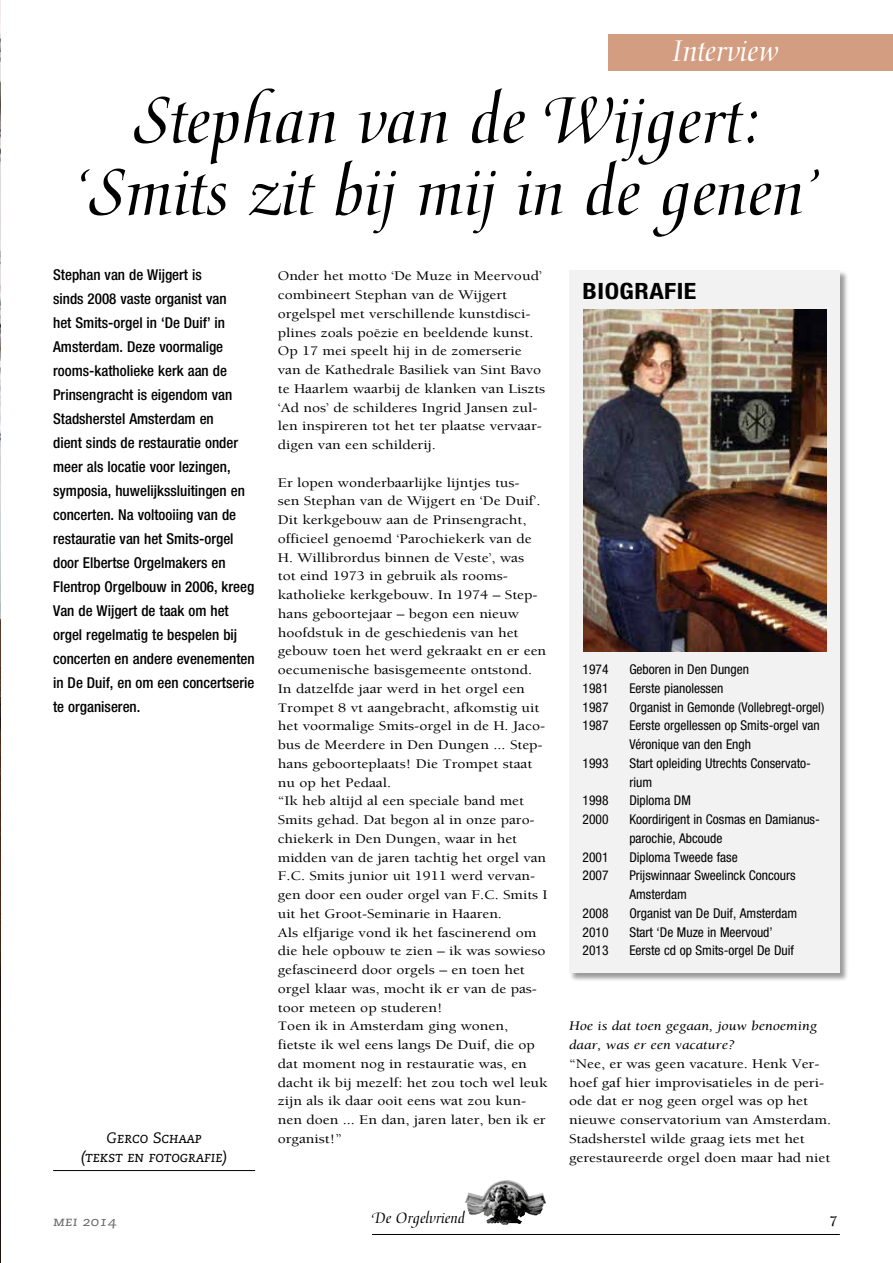
<style>
.page{position:relative;width:893px;height:1263px;background:#fff}
.page>*{position:absolute;margin:0;border:0;box-sizing:border-box;transform-origin:0 0}
.t1{font:72px/72px "Medici Script";color:#000;text-align:center}
.t2{font:33px "Medici Script";color:#fff}
.t3{font:700 condensed 22.5px "Helvetica Neue";letter-spacing:.02em;color:#000;scale:1.15 1}
.t4{font:16.5px "Medici Script";color:#000}
.t5{font:500 condensed 15px/24px "Helvetica Neue";color:#000}
.t6{font:15px/18.8px "Caecilia Italic SC";color:#000;text-align:center}
.t7{font:700 15px "Berkeley Orgelvriend";color:#000}
.t8{font:13.5px/18.8px "Berkeley Orgelvriend";color:#000;scale:1.15 1}
.t9{font:condensed 13.5px/18.8px "Helvetica Neue";color:#000}
.t10{font:italic 13.5px/18.8px "Berkeley Orgelvriend";color:#000;scale:1.15 1}
.t11{font:13.5px "Caecilia Italic SC";color:#676767;scale:1.15 1}
</style>
<div class="page">
<img style="left:465px;top:1180px;width:81px;height:45px">
<hr style="left:372px;top:1234px;width:468px;height:1px;background:#000">
<div style="left:840px;top:34px;width:53px;height:36px;background:#d29d81"></div>
<div style="left:608px;top:34px;width:234px;height:36px;background:#d29d81"></div>
<hr style="left:53px;top:1170px;width:202px;height:1px;background:#000">
<img style="left:0;top:0;width:1px;height:1263px">
<div style="left:569px;top:270px;width:279px;height:712px;background:#000;opacity:.4"></div>
<div style="left:570px;top:270px;width:270px;height:703px;background:#f2f2f2"></div>
<img style="left:583px;top:309px;width:243px;height:342px">
<h2 class="t2" style="left:650px;top:32px;width:152px">Orgelhistorie</h2>
<h2 class="t2" style="left:672px;top:32px;width:108px">Interview</h2>
<h1 class="t1" style="left:73px;top:86px;width:748px">Stephan van de Wijgert: ‘Smits zit bij mij in de genen’</h1>
<p class="t5" style="left:53px;top:263px;width:203px">Stephan van de Wijgert is<br>sinds 2008 vaste organist van<br>het Smits-orgel in ‘De Duif’ in<br>Amsterdam. Deze voormalige rooms-katholieke kerk aan de<br>Prinsengracht is eigendom van<br>Stadsherstel Amsterdam en<br>dient sinds de restauratie onder meer als locatie voor lezingen, symposia, huwelijkssluitingen en concerten. Na voltooiing van de restauratie van het Smits-orgel door Elbertse Orgelmakers en<br>Flentrop Orgelbouw in 2006, kreeg<br>Van de Wijgert de taak om het orgel regelmatig te bespelen bij concerten en andere evenementen in De Duif, en om een concertserie te organiseren.</p>
<p class="t6" style="left:81px;top:1129px;width:149px">Gerco Schaap<br>(tekst en fotografie)</p>
<p class="t8" style="left:278px;top:267px;width:234px">Onder het motto ‘De Muze in Meervoud’ combineert Stephan van de Wijgert orgelspel met verschillende kunstdisci&shy;plines zoals poëzie en beeldende kunst.<br>Op 17 mei speelt hij in de zomerserie van de Kathedrale Basiliek van Sint Bavo te Haarlem waarbij de klanken van Liszts ‘Ad nos’ de schilderes Ingrid Jansen zul&shy;len inspireren tot het ter plaatse vervaar&shy;digen van een schilderij.</p>
<p class="t8" style="left:278px;top:473px;width:236px">Er lopen wonderbaarlijke lijntjes tus-<br>sen Stephan van de Wijgert en ‘De Duif’.<br>Dit kerkgebouw aan de Prinsengracht, officieel genoemd ‘Parochiekerk van de H. Willibrordus binnen de Veste’, was<br>tot eind 1973 in gebruik als rooms&shy;katholieke kerkgebouw. In 1974 – Step&shy;hans geboortejaar – begon een nieuw hoofdstuk in de geschiedenis van het gebouw toen het werd gekraakt en er een oecumenische basisgemeente ontstond.<br>In datzelfde jaar werd in het orgel een Trompet 8 vt aangebracht, afkomstig uit het voormalige Smits-orgel in de H. Jaco&shy;bus de Meerdere in Den Dungen ... Step&shy;hans geboorteplaats! Die Trompet staat nu op het Pedaal.<br>“Ik heb altijd al een speciale band met Smits gehad. Dat begon al in onze paro&shy;chiekerk in Den Dungen, waar in het midden van de jaren tachtig het orgel van F.C. Smits junior uit 1911 werd vervan&shy;gen door een ouder orgel van F.C. Smits I uit het Groot-Seminarie in Haaren.<br>Als elfjarige vond ik het fascinerend om die hele opbouw te zien – ik was sowieso gefascineerd door orgels – en toen het orgel klaar was, mocht ik er van de pas&shy;toor meteen op studeren!<br>Toen ik in Amsterdam ging wonen, fietste ik wel eens langs De Duif, die op dat moment nog in restauratie was, en dacht ik bij mezelf: het zou toch wel leuk zijn als ik daar ooit eens wat zou kun&shy;nen doen ... En dan, jaren later, ben ik er organist!”</p>
<h3 class="t3" style="left:583px;top:277px;width:101px">BIOGRAFIE</h3>
<p class="t9" style="left:583px;top:660px;width:27px">1974</p>
<p class="t9" style="left:629px;top:660px;width:121px">Geboren in Den Dungen</p>
<p class="t9" style="left:583px;top:679px;width:27px">1981</p>
<p class="t9" style="left:629px;top:679px;width:96px">Eerste pianolessen</p>
<p class="t9" style="left:583px;top:697px;width:27px">1987</p>
<p class="t9" style="left:629px;top:697px;width:196px">Organist in Gemonde (Vollebregt-orgel)</p>
<p class="t9" style="left:583px;top:716px;width:27px">1987</p>
<p class="t9" style="left:629px;top:716px;width:192px">Eerste orgellessen op Smits-orgel van<br>Véronique van den Engh</p>
<p class="t9" style="left:583px;top:754px;width:27px">1993</p>
<p class="t9" style="left:629px;top:754px;width:183px">Start opleiding Utrechts Conservato&shy;rium</p>
<p class="t9" style="left:583px;top:791px;width:27px">1998</p>
<p class="t9" style="left:629px;top:791px;width:63px">Diploma DM</p>
<p class="t9" style="left:583px;top:810px;width:27px">2000</p>
<p class="t9" style="left:629px;top:810px;width:192px">Koordirigent in Cosmas en Damianus&shy;parochie, Abcoude</p>
<p class="t9" style="left:583px;top:847px;width:27px">2001</p>
<p class="t9" style="left:629px;top:847px;width:110px">Diploma Tweede fase</p>
<p class="t9" style="left:583px;top:866px;width:27px">2007</p>
<p class="t9" style="left:629px;top:866px;width:168px">Prijswinnaar Sweelinck Concours<br>Amsterdam</p>
<p class="t9" style="left:583px;top:904px;width:27px">2008</p>
<p class="t9" style="left:629px;top:904px;width:169px">Organist van De Duif, Amsterdam</p>
<p class="t9" style="left:583px;top:922px;width:27px">2010</p>
<p class="t9" style="left:629px;top:922px;width:145px">Start ‘De Muze in Meervoud’</p>
<p class="t9" style="left:583px;top:941px;width:27px">2013</p>
<p class="t9" style="left:629px;top:941px;width:166px">Eerste cd op Smits-orgel De Duif</p>
<p class="t10" style="left:569px;top:1017px;width:217px">Hoe is dat toen gegaan, jouw benoeming daar, was er een vacature?</p>
<p class="t8" style="left:569px;top:1054px;width:229px">“Nee, er was geen vacature. Henk Ver&shy;hoef gaf hier improvisatieles in de peri&shy;ode dat er nog geen orgel was op het nieuwe conservatorium van Amsterdam.<br>Stadsherstel wilde graag iets met het gerestaureerde orgel doen maar had niet</p>
<p class="t11" style="left:53px;top:1214px;width:57px">mei 2014</p>
<p class="t4" style="left:372px;top:1209px;width:94px">De Orgelvriend</p>
<p class="t7" style="left:829px;top:1213px;width:10px">7</p>
</div>
